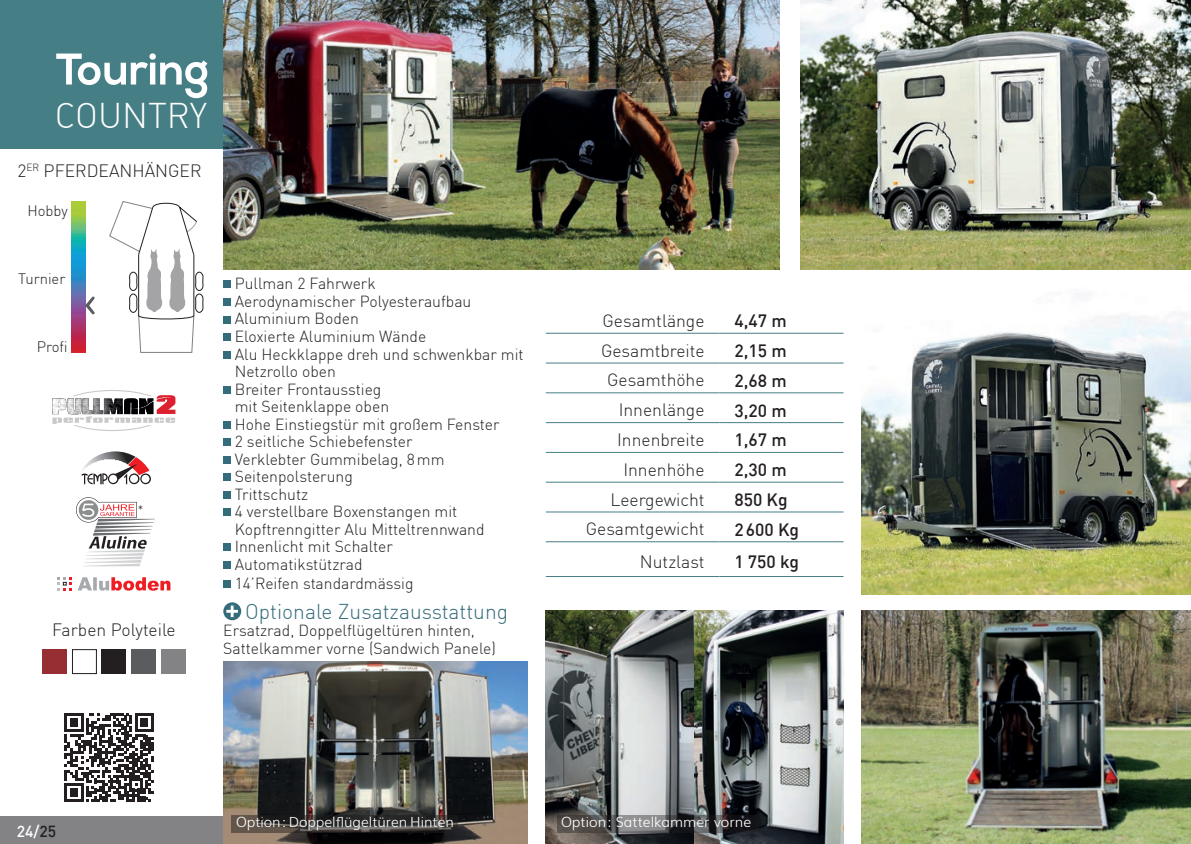
<style>
.page{position:relative;width:1191px;height:844px;background:#fff}
.page>*{position:absolute;margin:0;border:0;box-sizing:border-box;transform-origin:0 0}
.t1{font:35px "DIN Light Alternate";color:#fff}
.t2{font:21px "DIN Light Alternate";color:#346c7b}
.t3{font:300 17.5px "DIN";color:#231f20}
.t4{font:500 17.5px "DIN";color:#231f20}
.t5{font:300 15.75px/17.5px "DIN";color:#231f20}
.t6{font:500 15.75px "DIN";color:#fff}
.t7{font:300 14.88px "DIN";color:#231f20}
.t8{font:300 14px "Muli";color:#fff}
.t9{font:300 12.08px "DIN";color:#231f20}
.s1{color:#231f20}
</style>
<div class="page">
<div style="left:0;top:0;width:223px;height:149px;background:#467e85"></div>
<div style="left:0;top:816px;width:223px;height:27px;background:#838284"></div>
<img style="left:545px;top:610px;width:298px;height:233px">
<img style="left:223px;top:661px;width:304px;height:182px">
<img style="left:801px;top:0;width:390px;height:269px">
<img style="left:223px;top:0;width:556px;height:269px">
<img style="left:861px;top:610px;width:330px;height:233px">
<img style="left:861px;top:313px;width:330px;height:281px">
<svg style="left:231px;top:814px;width:227px;height:18px;background:#3e3a38"></svg>
<svg style="left:557px;top:814px;width:201px;height:18px;background:#4e4d4e"></svg>
<div style="left:223px;top:281px;width:8px;height:7px;background:#346c7b"></div>
<div style="left:223px;top:298px;width:8px;height:7px;background:#346c7b"></div>
<div style="left:223px;top:316px;width:8px;height:7px;background:#346c7b"></div>
<div style="left:223px;top:333px;width:8px;height:7px;background:#346c7b"></div>
<div style="left:223px;top:351px;width:8px;height:7px;background:#346c7b"></div>
<div style="left:223px;top:386px;width:8px;height:7px;background:#346c7b"></div>
<div style="left:223px;top:421px;width:8px;height:7px;background:#346c7b"></div>
<div style="left:223px;top:438px;width:8px;height:7px;background:#346c7b"></div>
<div style="left:223px;top:456px;width:8px;height:7px;background:#346c7b"></div>
<div style="left:223px;top:473px;width:8px;height:7px;background:#346c7b"></div>
<div style="left:223px;top:491px;width:8px;height:7px;background:#346c7b"></div>
<div style="left:223px;top:508px;width:8px;height:7px;background:#346c7b"></div>
<div style="left:223px;top:543px;width:8px;height:7px;background:#346c7b"></div>
<div style="left:223px;top:561px;width:8px;height:7px;background:#346c7b"></div>
<div style="left:223px;top:579px;width:8px;height:8px;background:#346c7b"></div>
<svg style="left:223px;top:602px;width:18px;height:18px"></svg>
<svg style="left:226px;top:605px;width:12px;height:12px"></svg>
<div style="left:43px;top:649px;width:24px;height:24px;background:#962e33"></div>
<div style="left:72px;top:649px;width:25px;height:24px;border:1px solid #231f20"></div>
<div style="left:102px;top:649px;width:24px;height:24px;background:#231f20"></div>
<div style="left:131px;top:649px;width:25px;height:24px;background:#5b5c5f"></div>
<div style="left:161px;top:649px;width:24px;height:24px;background:#838284"></div>
<hr style="left:546px;top:333px;width:173px;height:1px;background:#467e85">
<hr style="left:719px;top:333px;width:124px;height:1px;background:#467e85">
<hr style="left:546px;top:362px;width:173px;height:1px;background:#467e85">
<hr style="left:719px;top:362px;width:124px;height:1px;background:#467e85">
<hr style="left:546px;top:392px;width:173px;height:1px;background:#467e85">
<hr style="left:719px;top:392px;width:124px;height:1px;background:#467e85">
<hr style="left:546px;top:422px;width:173px;height:1px;background:#467e85">
<hr style="left:719px;top:422px;width:124px;height:1px;background:#467e85">
<hr style="left:546px;top:452px;width:173px;height:1px;background:#467e85">
<hr style="left:719px;top:452px;width:124px;height:1px;background:#467e85">
<hr style="left:546px;top:481px;width:173px;height:1px;background:#467e85">
<hr style="left:719px;top:481px;width:124px;height:1px;background:#467e85">
<hr style="left:546px;top:511px;width:173px;height:1px;background:#467e85">
<hr style="left:719px;top:511px;width:124px;height:1px;background:#467e85">
<hr style="left:546px;top:541px;width:173px;height:1px;background:#467e85">
<hr style="left:719px;top:541px;width:124px;height:1px;background:#467e85">
<hr style="left:546px;top:576px;width:173px;height:1px;background:#467e85">
<hr style="left:719px;top:576px;width:124px;height:1px;background:#467e85">
<svg style="left:109px;top:201px;width:94px;height:152px"></svg>
<img style="left:71px;top:201px;width:14px;height:151px">
<svg style="left:86px;top:296px;width:9px;height:18px"></svg>
<svg style="left:76px;top:497px;width:79px;height:69px"></svg>
<img style="left:95px;top:451px;width:41px;height:6px">
<svg style="left:81px;top:457px;width:70px;height:27px"></svg>
<svg style="left:78px;top:577px;width:92px;height:13px"></svg>
<svg style="left:57px;top:577px;width:15px;height:13px"></svg>
<svg style="left:52px;top:390px;width:123px;height:41px"></svg>
<svg style="left:56px;top:53px;width:151px;height:45px"></svg>
<svg style="left:65px;top:713px;width:89px;height:89px"></svg>
<h1 class="t1" style="left:55px;top:94px;width:154px">COUNTRY</h1>
<p class="t3" style="left:17px;top:160px;width:186px">2<sup>ER</sup> PFERDEANHÄNGER</p>
<p class="t7" style="left:27px;top:201px;width:42px">Hobby</p>
<p class="t7" style="left:18px;top:269px;width:49px">Turnier</p>
<p class="t7" style="left:37px;top:338px;width:32px">Profi</p>
<p class="t9" style="left:138px;top:502px;width:7px">*</p>
<p class="t3" style="left:52px;top:618px;width:125px">Farben Polyteile</p>
<p class="t5" style="left:235px;top:275px;width:290px">Pullman 2 Fahrwerk<br>Aerodynamischer Polyesteraufbau<br>Aluminium Boden<br>Eloxierte Aluminium Wände<br>Alu Heckklappe dreh und schwenkbar mit<br>Netzrollo oben<br>Breiter Frontausstieg<br>mit Seitenklappe oben<br>Hohe Einstiegstür mit großem Fenster<br>2 seitliche Schiebefenster<br>Verklebter Gummibelag, 8mm<br>Seitenpolsterung<br>Trittschutz<br>4 verstellbare Boxenstangen mit<br>Kopftrenngitter Alu Mitteltrennwand<br>Innenlicht mit Schalter<br>Automatikstützrad<br>14’Reifen standardmässig</p>
<h2 class="t2" style="left:245px;top:598px;width:264px">Optionale Zusatzausstattung</h2>
<p class="t5" style="left:223px;top:621px;width:274px">Ersatzrad, Doppelflügeltüren hinten,<br>Sattelkammer vorne (Sandwich Panele)</p>
<p class="t3" style="left:602px;top:309px;width:103px">Gesamtlänge</p>
<p class="t4" style="left:734px;top:309px;width:54px">4,47 m</p>
<p class="t3" style="left:601px;top:339px;width:105px">Gesamtbreite</p>
<p class="t4" style="left:734px;top:339px;width:54px">2,15 m</p>
<p class="t3" style="left:607px;top:369px;width:99px">Gesamthöhe</p>
<p class="t4" style="left:734px;top:369px;width:54px">2,68 m</p>
<p class="t3" style="left:618px;top:399px;width:87px">Innenlänge</p>
<p class="t4" style="left:734px;top:399px;width:54px">3,20 m</p>
<p class="t3" style="left:617px;top:429px;width:89px">Innenbreite</p>
<p class="t4" style="left:734px;top:428px;width:54px">1,67 m</p>
<p class="t3" style="left:623px;top:458px;width:83px">Innenhöhe</p>
<p class="t4" style="left:734px;top:458px;width:54px">2,30 m</p>
<p class="t3" style="left:610px;top:488px;width:96px">Leergewicht</p>
<p class="t4" style="left:734px;top:488px;width:55px">850 Kg</p>
<p class="t3" style="left:586px;top:518px;width:120px">Gesamtgewicht</p>
<p class="t4" style="left:734px;top:518px;width:66px">2600 Kg</p>
<p class="t3" style="left:640px;top:550px;width:66px">Nutzlast</p>
<p class="t4" style="left:734px;top:550px;width:66px">1 750 kg</p>
<p class="t6" style="left:17px;top:820px;width:41px">24/<span class="s1">25</span></p>
<p class="t8" style="left:236px;top:810px;width:219px">Option: Doppelflügeltüren Hinten</p>
<p class="t8" style="left:561px;top:810px;width:192px">Option: Sattelkammer vorne</p>
</div>
